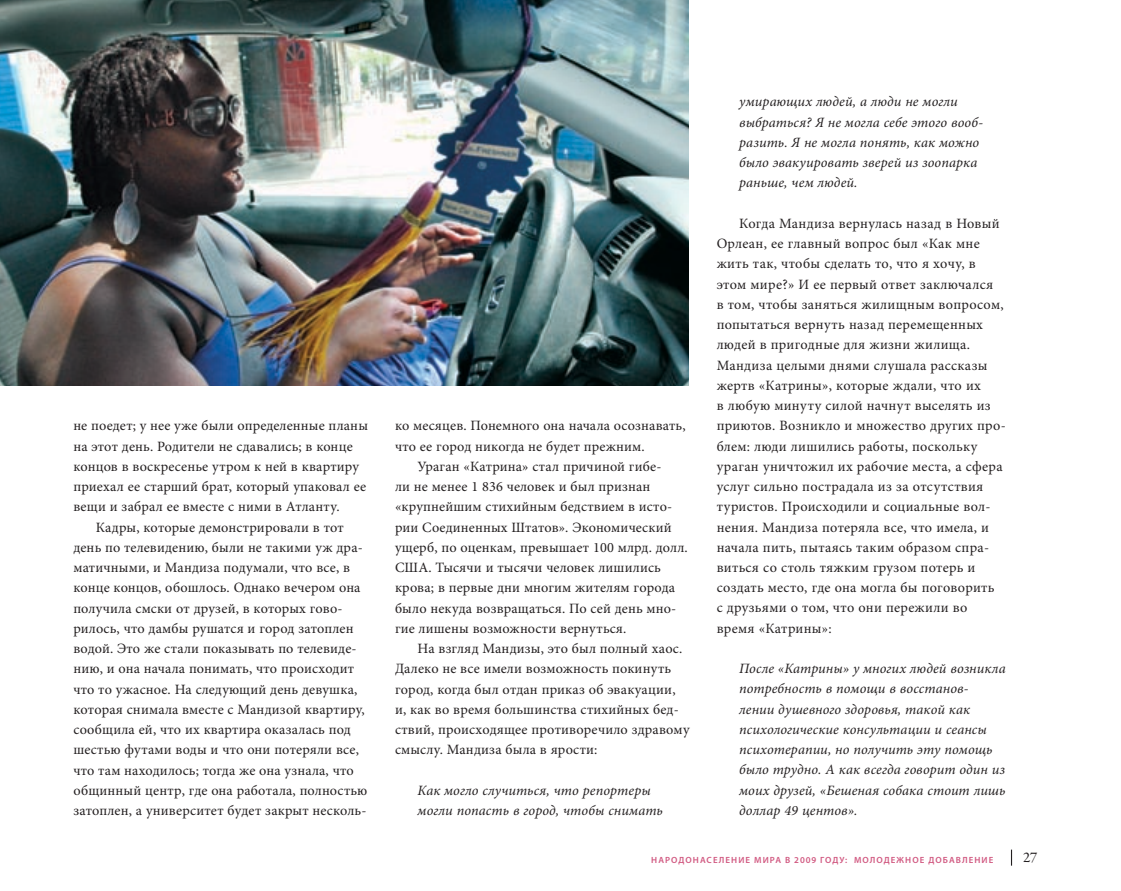
<style>
.page{position:relative;width:1121px;height:891px;background:#fff}
.page>*{position:absolute;margin:0;border:0;box-sizing:border-box;transform-origin:0 0}
.t1{font:15px "Garamond Premr Pro";color:#231f20}
.t2{font:14.25px/20.2px "Minion Pro";letter-spacing:.01em;color:#231f20}
.t3{font:italic 14.25px/20.2px "Minion Pro";letter-spacing:.01em;color:#231f20}
.t4{font:600 9px "Myriad Pro";letter-spacing:.12em;color:#d15981}
</style>
<div class="page">
<svg style="left:1011px;top:850px;width:1px;height:16px"></svg>
<img style="left:0;top:0;width:688px;height:386px">
<p class="t2" style="left:73px;top:416px;width:296px">не поедет; у нее уже были определенные планы</p>
<p class="t2" style="left:73px;top:436px;width:281px">на этот день. Родители не сдавались; в конце</p>
<p class="t2" style="left:73px;top:456px;width:287px">концов в воскресенье утром к ней в квартиру</p>
<p class="t2" style="left:73px;top:476px;width:294px">приехал ее старший брат, который упаковал ее</p>
<p class="t2" style="left:73px;top:497px;width:268px">вещи и забрал ее вместе с ними в Атланту.</p>
<p class="t2" style="left:96px;top:517px;width:249px">Кадры, которые демонстрировали в тот</p>
<p class="t2" style="left:73px;top:537px;width:291px">день по телевидению, были не такими уж дра-</p>
<p class="t2" style="left:73px;top:557px;width:278px">матичными, и Мандиза подумали, что все, в</p>
<p class="t2" style="left:73px;top:578px;width:289px">конце концов, обошлось. Однако вечером она</p>
<p class="t2" style="left:73px;top:598px;width:271px">получила смски от друзей, в которых гово-</p>
<p class="t2" style="left:73px;top:618px;width:282px">рилось, что дамбы рушатся и город затоплен</p>
<p class="t2" style="left:73px;top:638px;width:285px">водой. Это же стали показывать по телевиде-</p>
<p class="t2" style="left:73px;top:659px;width:282px">нию, и она начала понимать, что происходит</p>
<p class="t2" style="left:73px;top:679px;width:285px">что то ужасное. На следующий день девушка,</p>
<p class="t2" style="left:73px;top:699px;width:293px">которая снимала вместе с Мандизой квартиру,</p>
<p class="t2" style="left:73px;top:719px;width:279px">сообщила ей, что их квартира оказалась под</p>
<p class="t2" style="left:73px;top:740px;width:287px">шестью футами воды и что они потеряли все,</p>
<p class="t2" style="left:73px;top:760px;width:282px">что там находилось; тогда же она узнала, что</p>
<p class="t2" style="left:73px;top:780px;width:295px">общинный центр, где она работала, полностью</p>
<p class="t2" style="left:73px;top:800px;width:294px">затоплен, а университет будет закрыт несколь-</p>
<p class="t3" style="left:739px;top:92px;width:245px">умирающих людей, а люди не могли выбраться? Я не могла себе этого вооб&shy;разить. Я не могла понять, как можно было эвакуировать зверей из зоопарка раньше, чем людей.</p>
<p class="t2" style="left:716px;top:213px;width:290px;text-indent:23px">Когда Мандиза вернулась назад в Новый Орлеан, ее главный вопрос был «Как мне жить так, чтобы сделать то, что я хочу, в этом мире?» И ее первый ответ заключался<br>в том, чтобы заняться жилищным вопросом, попытаться вернуть назад перемещенных людей в пригодные для жизни жилища.<br>Мандиза целыми днями слушала рассказы жертв «Катрины», которые ждали, что их<br>в любую минуту силой начнут выселять из приютов. Возникло и множество других про&shy;блем: люди лишились работы, поскольку ураган уничтожил их рабочие места, а сфера услуг сильно пострадала из за отсутствия туристов. Происходили и социальные вол&shy;нения. Мандиза потеряла все, что имела, и начала пить, пытаясь таким образом спра&shy;виться со столь тяжким грузом потерь и создать место, где она могла бы поговорить<br>с друзьями о том, что они пережили во время «Катрины»:</p>
<p class="t3" style="left:739px;top:659px;width:268px">После «Катрины» у многих людей возникла потребность в помощи в восстанов&shy;лении душевного здоровья, такой как психологические консультации и сеансы психотерапии, но получить эту помощь было трудно. А как всегда говорит один из моих друзей, «Бешеная собака стоит лишь доллар 49 центов».</p>
<p class="t4" style="left:651px;top:854px;width:344px">НАРОДОНАСЕЛЕНИЕ МИРА В 2009 ГОДУ: МОЛОДЕЖНОЕ ДОБАВЛЕНИЕ</p>
<p class="t1" style="left:1023px;top:848px;width:16px">27</p>
<p class="t2" style="left:395px;top:416px;width:292px">ко месяцев. Понемного она начала осознавать,</p>
<p class="t2" style="left:395px;top:436px;width:251px">что ее город никогда не будет прежним.</p>
<p class="t2" style="left:417px;top:456px;width:245px">Ураган «Катрина» стал причиной гибе-</p>
<p class="t2" style="left:395px;top:476px;width:257px">ли не менее 1 836 человек и был признан</p>
<p class="t2" style="left:395px;top:497px;width:279px">«крупнейшим стихийным бедствием в исто-</p>
<p class="t2" style="left:395px;top:517px;width:278px">рии Соединенных Штатов». Экономический</p>
<p class="t2" style="left:395px;top:537px;width:294px">ущерб, по оценкам, превышает 100 млрд. долл.</p>
<p class="t2" style="left:395px;top:557px;width:267px">США. Тысячи и тысячи человек лишились</p>
<p class="t2" style="left:395px;top:578px;width:282px">крова; в первые дни многим жителям города</p>
<p class="t2" style="left:395px;top:598px;width:283px">было некуда возвращаться. По сей день мно-</p>
<p class="t2" style="left:395px;top:618px;width:233px">гие лишены возможности вернуться.</p>
<p class="t2" style="left:417px;top:638px;width:266px">На взгляд Мандизы, это был полный хаос.</p>
<p class="t2" style="left:395px;top:659px;width:278px">Далеко не все имели возможность покинуть</p>
<p class="t2" style="left:395px;top:679px;width:282px">город, когда был отдан приказ об эвакуации,</p>
<p class="t2" style="left:395px;top:699px;width:285px">и, как во время большинства стихийных бед-</p>
<p class="t2" style="left:395px;top:719px;width:296px">ствий, происходящее противоречило здравому</p>
<p class="t2" style="left:395px;top:740px;width:204px">смыслу. Мандиза была в ярости:</p>
<p class="t3" style="left:417px;top:780px;width:247px">Как могло случиться, что репортеры могли попасть в город, чтобы снимать</p>
</div>
